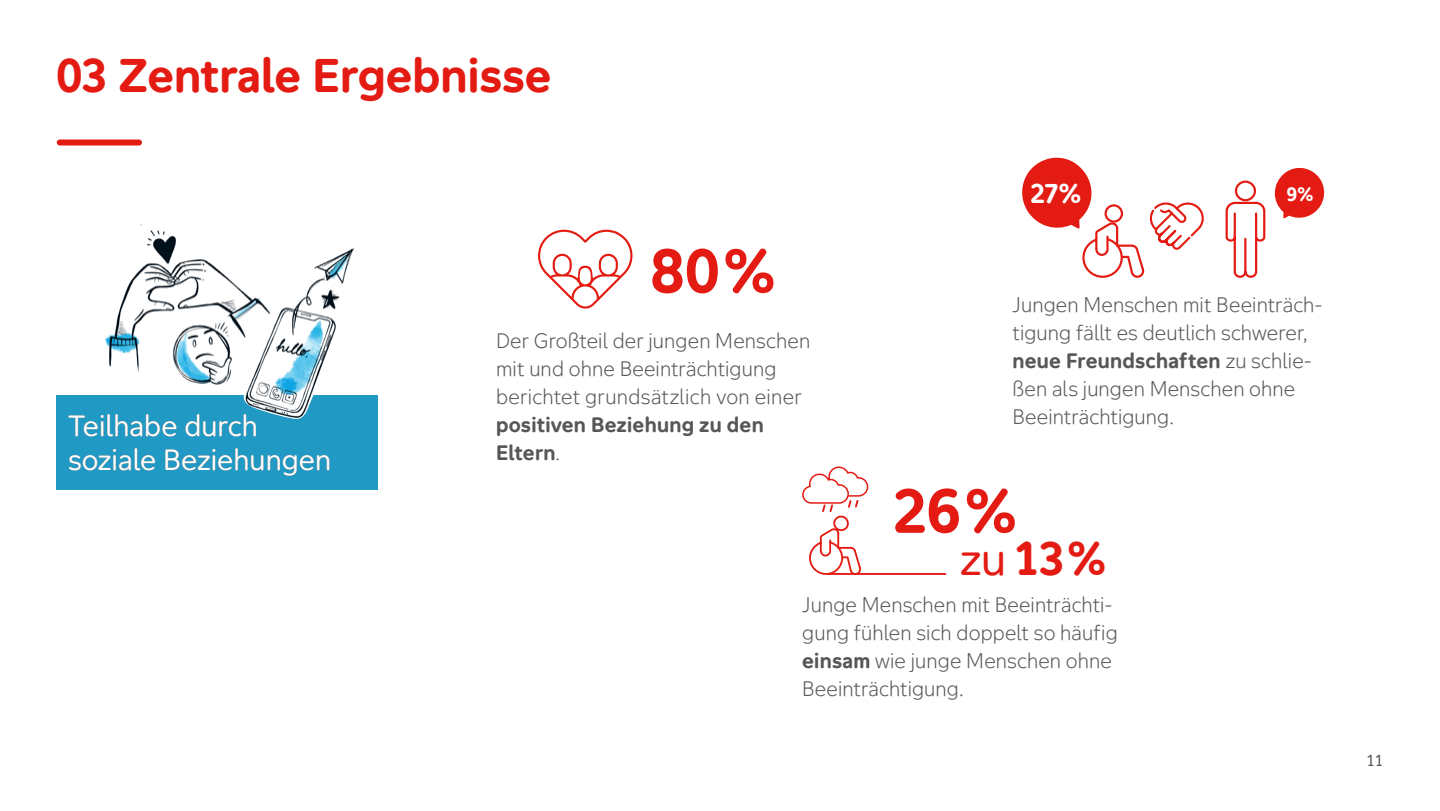
<style>
.page{position:relative;width:1440px;height:811px;background:#fff}
.page>*{position:absolute;margin:0;border:0;box-sizing:border-box;transform-origin:0 0}
.t1{font:700 60px "Aktion Mensch";color:#e41b13}
.t2{font:700 45px "Aktion Mensch";color:#e41b13}
.t3{font:700 44.8px "Aktion Mensch";color:#e41b13}
.t4{font:28px/33.6px "Aktion Mensch";color:#fff}
.t5{font:700 25.8px "Aktion Mensch";color:#fff}
.t6{font:300 20px/28px "Aktion Mensch";letter-spacing:.01em;color:#575756}
.t7{font:700 20px/28px "Aktion Mensch";letter-spacing:.01em;color:#575756}
.t8{font:700 18.4px "Aktion Mensch";color:#fff}
.t9{font:15px "Aktion Mensch";color:#575756}
.s1{font-weight:300}
.s2{font-weight:700}
.s3{font-weight:400;font-size:43.6px}
</style>
<div class="page">
<div style="left:57px;top:395px;width:321px;height:95px;background:#2099c5"></div>
<img style="left:105px;top:224px;width:249px;height:195px">
<div style="left:60px;top:139px;width:79px;height:6px;background:#e41b13"></div>
<svg style="left:538px;top:230px;width:95px;height:78px"></svg>
<svg style="left:1225px;top:168px;width:100px;height:110px"></svg>
<svg style="left:1022px;top:157px;width:182px;height:121px"></svg>
<svg style="left:802px;top:466px;width:67px;height:109px"></svg>
<hr style="left:828px;top:573px;width:117px;height:2px;background:#e41b13">
<h2 class="t2" style="left:57px;top:46px;width:496px">03 Zentrale Ergebnisse</h2>
<h3 class="t4" style="left:68px;top:408px;width:265px">Teilhabe durch soziale Beziehungen</h3>
<h1 class="t1" style="left:651px;top:232px;width:126px">80%</h1>
<p class="t6" style="left:496px;top:327px;width:316px">Der Großteil der jungen Menschen mit und ohne Beeinträchtigung berichtet grundsätzlich von einer</p>
<p class="t7" style="left:496px;top:411px;width:269px">positiven Beziehung zu den<br>Eltern<span class="s1">.</span></p>
<p class="t5" style="left:1030px;top:177px;width:52px">27%</p>
<p class="t8" style="left:1287px;top:182px;width:28px">9%</p>
<p class="t6" style="left:1013px;top:291px;width:311px">Jungen Menschen mit Beeinträch&shy;tigung fällt es deutlich schwerer, <span class="s2">neue Freundschaften</span> zu schlie&shy;ßen als jungen Menschen ohne<br>Beeinträchtigung.</p>
<h1 class="t1" style="left:893px;top:471px;width:125px">26%</h1>
<h3 class="t3" style="left:960px;top:529px;width:147px"><span class="s3">zu</span> 13%</h3>
<p class="t6" style="left:802px;top:590px;width:317px">Junge Menschen mit Beeinträchti&shy;gung fühlen sich doppelt so häufig <span class="s2">einsam</span> wie junge Menschen ohne<br>Beeinträchtigung.</p>
<p class="t9" style="left:1367px;top:749px;width:18px">11</p>
</div>
